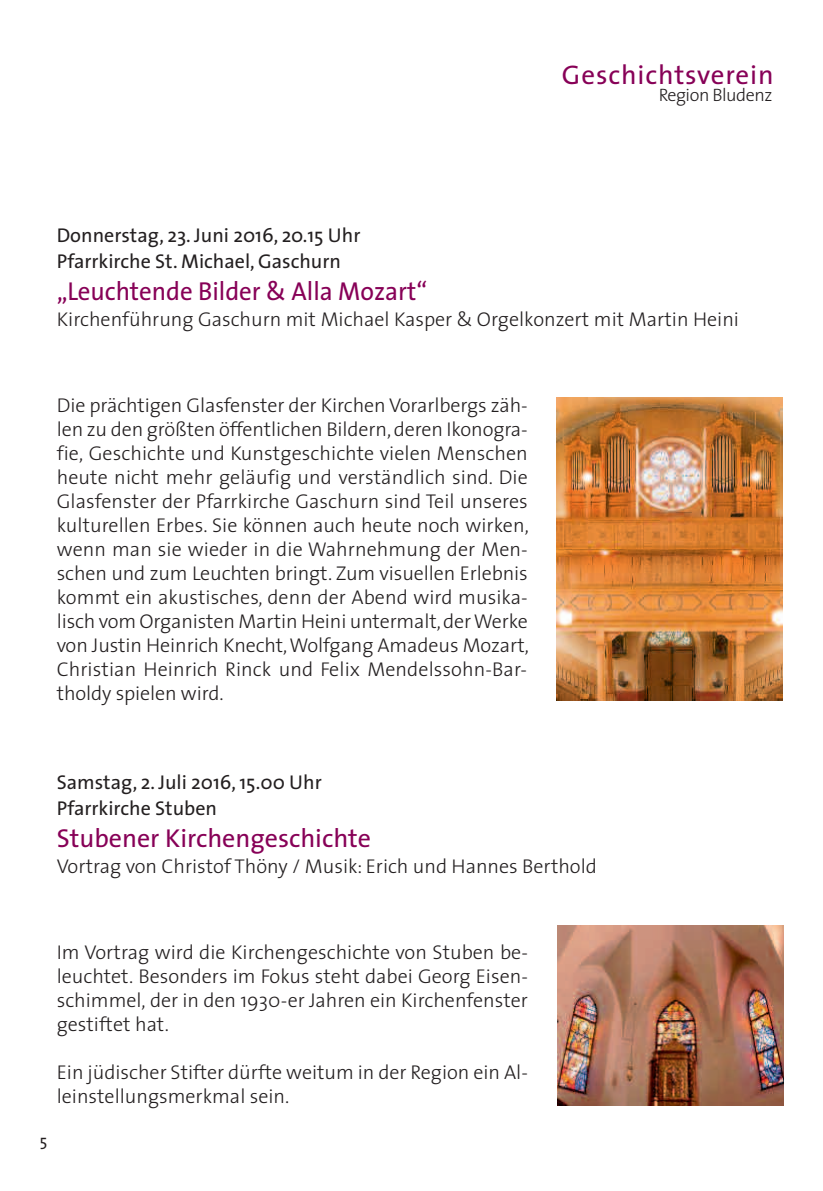
<style>
.page{position:relative;width:823px;height:1191px;background:#fff}
.page>*{position:absolute;margin:0;border:0;box-sizing:border-box;transform-origin:0 0}
.t1{font:27px "The Sans";letter-spacing:.035em;color:#870157}
.t2{font:26px "The Sans";color:#870157;scale:.96 1}
.t3{font:26px "The Sans";color:#870157}
.t4{font:300 20px/24px "The Sans";color:#231f20;text-align:justify}
.t5{font:20px/26px "The Sans";color:#231f20}
.t6{font:300 18px "The Sans";letter-spacing:-.025em;color:#231f20}
.t7{font:16px "The Sans";color:#231f20}
</style>
<div class="page">
<img style="left:556px;top:397px;width:226px;height:304px">
<img style="left:557px;top:925px;width:225px;height:180px">
<h1 class="t1" style="left:561px;top:65px;width:213px">Geschichtsverein</h1>
<p class="t6" style="left:658px;top:88px;width:115px">Region Bludenz</p>
<p class="t5" style="left:57px;top:224px;width:305px">Donnerstag, 23. Juni 2016, 20.15 Uhr<br>Pfarrkirche St. Michael, Gaschurn</p>
<h2 class="t2" style="left:57px;top:281px;width:387px">„Leuchtende Bilder &amp; Alla Mozart“</h2>
<p class="t4" style="left:57px;top:309px;width:683px">Kirchenführung Gaschurn mit Michael Kasper &amp; Orgelkonzert mit Martin Heini</p>
<p class="t4" style="left:57px;top:395px;width:473px">Die prächtigen Glasfenster der Kirchen Vorarlbergs zäh&shy;len zu den größten öffentlichen Bildern,deren Ikonogra&shy;fie, Geschichte und Kunstgeschichte vielen Menschen heute nicht mehr geläufig und verständlich sind. Die Glasfenster der Pfarrkirche Gaschurn sind Teil unseres kulturellen Erbes. Sie können auch heute noch wirken, wenn man sie wieder in die Wahrnehmung der Men&shy;schen und zum Leuchten bringt. Zum visuellen Erlebnis kommt ein akustisches, denn der Abend wird musika&shy;lisch vom Organisten Martin Heini untermalt,derWerke von Justin Heinrich Knecht,Wolfgang Amadeus Mozart, Christian Heinrich Rinck und Felix Mendelssohn-Bar&shy;tholdy spielen wird.</p>
<p class="t5" style="left:57px;top:771px;width:266px">Samstag, 2. Juli 2016, 15.00 Uhr<br>Pfarrkirche Stuben</p>
<h2 class="t3" style="left:57px;top:828px;width:315px">Stubener Kirchengeschichte</h2>
<p class="t4" style="left:57px;top:856px;width:541px">Vortrag von Christof Thöny / Musik: Erich und Hannes Berthold</p>
<p class="t4" style="left:57px;top:941px;width:472px">Im Vortrag wird die Kirchengeschichte von Stuben be&shy;leuchtet. Besonders im Fokus steht dabei Georg Eisen&shy;schimmel, der in den 1930-er Jahren ein Kirchenfenster gestiftet hat.</p>
<p class="t4" style="left:57px;top:1061px;width:472px">Ein jüdischer Stifter dürfte weitum in der Region ein Al&shy;leinstellungsmerkmal sein.</p>
<p class="t7" style="left:40px;top:1134px;width:9px">5</p>
</div>
